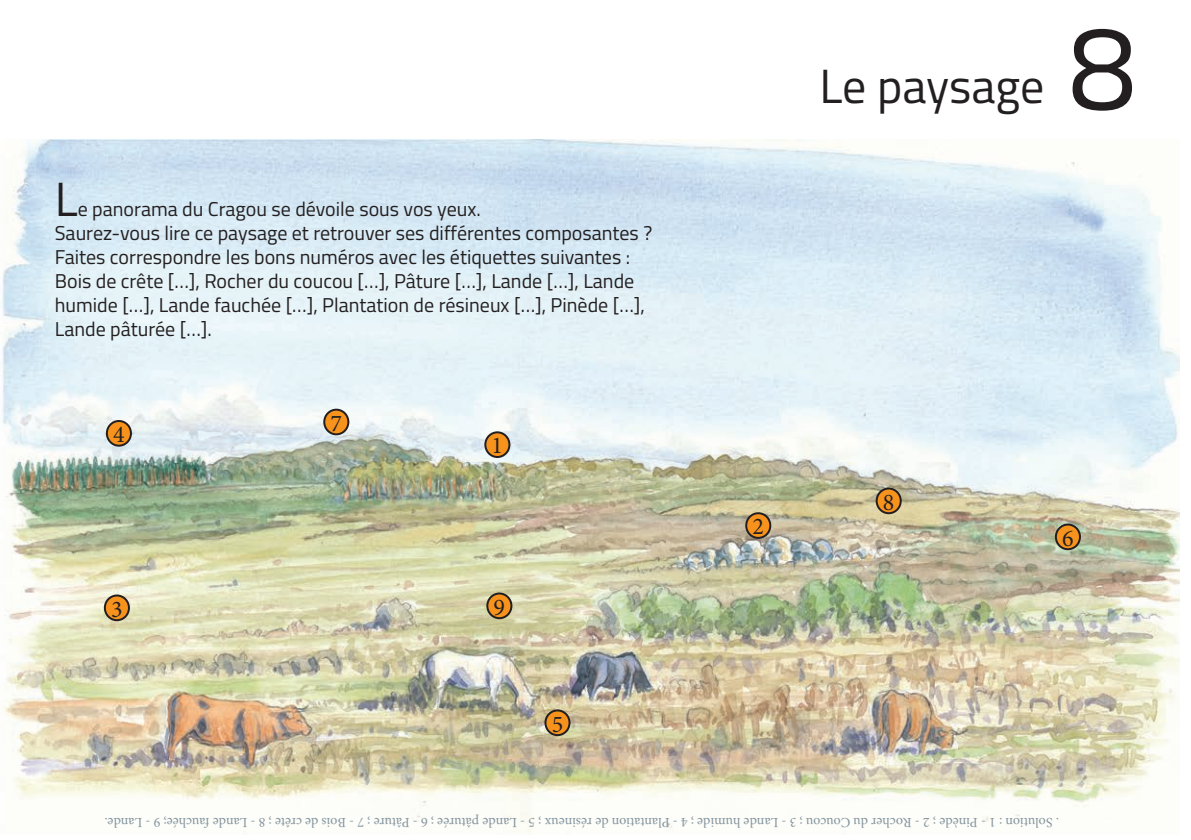
<style>
.page{position:relative;width:1191px;height:840px;background:#fff}
.page>*{position:absolute;margin:0;border:0;box-sizing:border-box;transform-origin:0 0}
.t1{font:120px "Titillium Web";color:#231f20}
.t2{font:48px "Titillium Web";color:#231f20}
.t3{font:24px "Minion Pro";color:#231f20}
.t4{font:20px/24px "Titillium Web";color:#231f20}
.t5{font:14px "Minion Pro";color:#85959e}
</style>
<div class="page">
<img style="left:1px;top:139px;width:1178px;height:694px">
<div style="left:107px;top:421px;width:24px;height:24px;background:#f7931d;border-radius:50%"></div>
<div style="left:106px;top:420px;width:26px;height:26px;border:2px solid #231f20;border-radius:50%"></div>
<div style="left:324px;top:409px;width:24px;height:25px;background:#f7931d;border-radius:50%"></div>
<div style="left:323px;top:408px;width:26px;height:27px;border:2px solid #231f20;border-radius:50%"></div>
<div style="left:485px;top:432px;width:24px;height:24px;background:#f7931d;border-radius:50%"></div>
<div style="left:484px;top:431px;width:26px;height:26px;border:2px solid #231f20;border-radius:50%"></div>
<div style="left:105px;top:595px;width:24px;height:25px;background:#f7931d;border-radius:50%"></div>
<div style="left:104px;top:594px;width:26px;height:27px;border:2px solid #231f20;border-radius:50%"></div>
<div style="left:487px;top:593px;width:24px;height:25px;background:#f7931d;border-radius:50%"></div>
<div style="left:486px;top:592px;width:26px;height:27px;border:2px solid #231f20;border-radius:50%"></div>
<div style="left:746px;top:513px;width:24px;height:24px;background:#f7931d;border-radius:50%"></div>
<div style="left:745px;top:512px;width:26px;height:26px;border:2px solid #231f20;border-radius:50%"></div>
<div style="left:876px;top:488px;width:24px;height:25px;background:#f7931d;border-radius:50%"></div>
<div style="left:875px;top:487px;width:26px;height:27px;border:2px solid #231f20;border-radius:50%"></div>
<div style="left:545px;top:710px;width:24px;height:24px;background:#f7931d;border-radius:50%"></div>
<div style="left:544px;top:709px;width:26px;height:26px;border:2px solid #231f20;border-radius:50%"></div>
<div style="left:1055px;top:524px;width:25px;height:25px;background:#f7931d;border-radius:50%"></div>
<div style="left:1054px;top:523px;width:27px;height:27px;border:2px solid #231f20;border-radius:50%"></div>
<p class="t2" style="left:55px;top:164px;width:24px">L</p>
<p class="t4" style="left:78px;top:196px;width:404px">e panorama du Cragou se dévoile sous vos yeux.</p>
<p class="t4" style="left:55px;top:220px;width:599px">Saurez-vous lire ce paysage et retrouver ses différentes composantes ?</p>
<p class="t4" style="left:55px;top:244px;width:591px">Faites correspondre les bons numéros avec les étiquettes suivantes :<br>Bois de crête […], Rocher du coucou […], Pâture […], Lande […], Lande humide […], Lande fauchée […], Plantation de résineux […], Pinède […], Lande pâturée […].</p>
<p class="t3" style="left:113px;top:418px;width:13px">4</p>
<p class="t3" style="left:330px;top:407px;width:13px">7</p>
<p class="t3" style="left:491px;top:429px;width:13px">1</p>
<p class="t3" style="left:111px;top:592px;width:13px">3</p>
<p class="t3" style="left:493px;top:590px;width:13px">9</p>
<p class="t3" style="left:551px;top:707px;width:13px">5</p>
<p class="t2" style="left:819px;top:51px;width:226px">Le paysage</p>
<p class="t1" style="left:1068px;top:-20px;width:69px">8</p>
<p class="t3" style="left:752px;top:510px;width:13px">2</p>
<p class="t3" style="left:883px;top:485px;width:13px">8</p>
<p class="t3" style="left:1062px;top:521px;width:13px">6</p>
<p class="t5" style="left:1059px;top:831px;width:956px;rotate:-180deg">. Solution : 1 - Pinède ; 2 - Rocher du Coucou ; 3 - Lande humide ; 4 - Plantation de résineux ; 5 - Lande pâturée ; 6 - Pâture ; 7 - Bois de crête ; 8 - Lande fauchée; 9 - Lande.</p>
</div>
